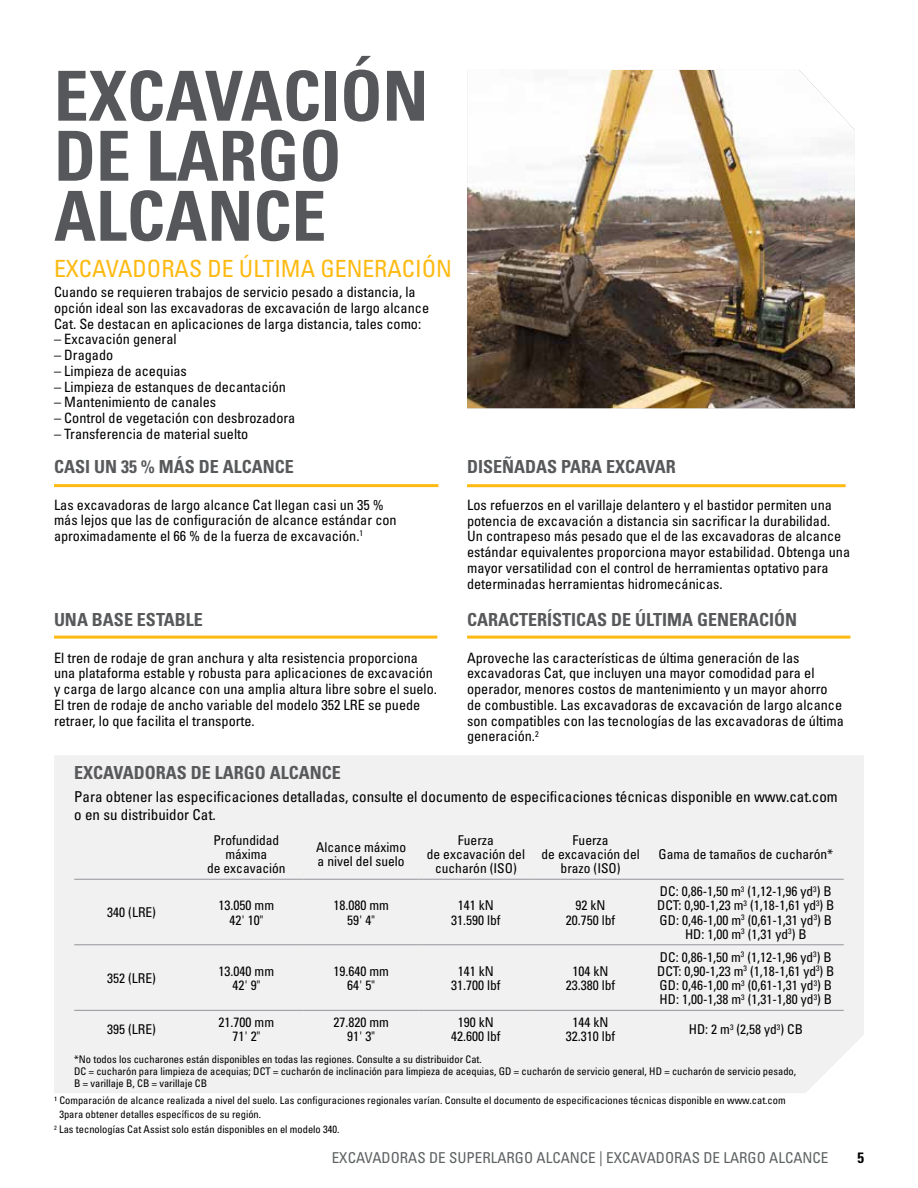
<style>
.page{position:relative;width:918px;height:1188px;background:#fff}
.page>*{position:absolute;margin:0;border:0;box-sizing:border-box;transform-origin:0 0}
.t1{font:69px/60px "Univers LTCYR 67 Bold Cond";color:#55575a}
.t2{font:condensed 23.7px "Univers LTCYR 57";color:#fdba12}
.t3{font:18px "Univers LTCYR 67 Bold Cond";color:#58595b}
.t4{font:condensed 15px/18px "Univers LTCYR 57";color:#000}
.t5{font:condensed 15px "Univers LTCYR 57";color:#5e6263}
.t6{font:15px "Univers LTCYR 67 Bold Cond";color:#000}
.t7{font:condensed 14.25px/15.8px "Univers LTCYR 57";color:#000}
.t8{font:condensed 13.5px/14.2px "Univers LTCYR 57";color:#000;text-align:center}
.t9{font:condensed 10.5px/12px "Univers LTCYR 57";color:#000}
</style>
<div class="page">
<img style="left:467px;top:70px;width:388px;height:338px">
<hr style="left:54px;top:484px;width:384px;height:3px;background:#fdba12">
<hr style="left:467px;top:484px;width:379px;height:3px;background:#fdba12">
<hr style="left:54px;top:636px;width:383px;height:3px;background:#fdba12">
<hr style="left:467px;top:636px;width:383px;height:3px;background:#fdba12">
<div style="left:54px;top:755px;width:810px;height:338px;background:#f1f1f2"></div>
<hr style="left:74px;top:879px;width:115px;height:1px;background:#939598">
<hr style="left:189px;top:879px;width:115px;height:1px;background:#939598">
<hr style="left:304px;top:879px;width:114px;height:1px;background:#939598">
<hr style="left:418px;top:879px;width:115px;height:1px;background:#939598">
<hr style="left:533px;top:879px;width:115px;height:1px;background:#939598">
<hr style="left:648px;top:879px;width:196px;height:1px;background:#939598">
<hr style="left:74px;top:945px;width:115px;height:1px;background:#939598">
<hr style="left:189px;top:945px;width:115px;height:1px;background:#939598">
<hr style="left:304px;top:945px;width:114px;height:1px;background:#939598">
<hr style="left:418px;top:945px;width:115px;height:1px;background:#939598">
<hr style="left:533px;top:945px;width:115px;height:1px;background:#939598">
<hr style="left:648px;top:945px;width:196px;height:1px;background:#939598">
<hr style="left:74px;top:1010px;width:115px;height:1px;background:#939598">
<hr style="left:189px;top:1010px;width:115px;height:1px;background:#939598">
<hr style="left:304px;top:1010px;width:114px;height:1px;background:#939598">
<hr style="left:418px;top:1010px;width:115px;height:1px;background:#939598">
<hr style="left:533px;top:1010px;width:115px;height:1px;background:#939598">
<hr style="left:648px;top:1010px;width:196px;height:1px;background:#939598">
<h1 class="t1" style="left:54px;top:65px;width:376px">EXCAVACIÓN<br>DE LARGO<br>ALCANCE</h1>
<h2 class="t2" style="left:54px;top:253px;width:399px">EXCAVADORAS DE ÚLTIMA GENERACIÓN</h2>
<p class="t7" style="left:54px;top:284px;width:377px">Cuando se requieren trabajos de servicio pesado a distancia, la opción ideal son las excavadoras de excavación de largo alcance<br>Cat. Se destacan en aplicaciones de larga distancia, tales como:</p>
<p class="t7" style="left:54px;top:331px;width:124px">– Excavación general</p>
<p class="t7" style="left:54px;top:347px;width:61px">– Dragado</p>
<p class="t7" style="left:54px;top:363px;width:134px">– Limpieza de acequias</p>
<p class="t7" style="left:54px;top:378px;width:233px">– Limpieza de estanques de decantación</p>
<p class="t7" style="left:54px;top:394px;width:164px">– Mantenimiento de canales</p>
<p class="t7" style="left:54px;top:410px;width:243px">– Control de vegetación con desbrozadora</p>
<p class="t7" style="left:54px;top:426px;width:196px">– Transferencia de material suelto</p>
<p class="t3" style="left:54px;top:455px;width:241px">CASI UN 35 % MÁS DE ALCANCE</p>
<p class="t3" style="left:467px;top:455px;width:210px">DISEÑADAS PARA EXCAVAR</p>
<p class="t7" style="left:54px;top:496px;width:344px">Las excavadoras de largo alcance Cat llegan casi un 35 % más lejos que las de configuración de alcance estándar con aproximadamente el 66 % de la fuerza de excavación.<sup>1</sup></p>
<p class="t7" style="left:467px;top:496px;width:385px">Los refuerzos en el varillaje delantero y el bastidor permiten una potencia de excavación a distancia sin sacrificar la durabilidad.<br>Un contrapeso más pesado que el de las excavadoras de alcance estándar equivalentes proporciona mayor estabilidad. Obtenga una mayor versatilidad con el control de herramientas optativo para determinadas herramientas hidromecánicas.</p>
<p class="t3" style="left:54px;top:608px;width:150px">UNA BASE ESTABLE</p>
<p class="t3" style="left:467px;top:608px;width:332px">CARACTERÍSTICAS DE ÚLTIMA GENERACIÓN</p>
<p class="t7" style="left:54px;top:649px;width:385px">El tren de rodaje de gran anchura y alta resistencia proporciona una plataforma estable y robusta para aplicaciones de excavación y carga de largo alcance con una amplia altura libre sobre el suelo.<br>El tren de rodaje de ancho variable del modelo 352 LRE se puede retraer, lo que facilita el transporte.</p>
<p class="t7" style="left:467px;top:649px;width:378px">Aproveche las características de última generación de las excavadoras Cat, que incluyen una mayor comodidad para el operador, menores costos de mantenimiento y un mayor ahorro de combustible. Las excavadoras de excavación de largo alcance son compatibles con las tecnologías de las excavadoras de última generación.<sup>2</sup></p>
<p class="t3" style="left:74px;top:762px;width:268px">EXCAVADORAS DE LARGO ALCANCE</p>
<p class="t4" style="left:74px;top:787px;width:765px">Para obtener las especificaciones detalladas, consulte el documento de especificaciones técnicas disponible en www.cat.com o en su distribuidor Cat.</p>
<p class="t8" style="left:207px;top:832px;width:80px">Profundidad máxima<br>de excavación</p>
<p class="t8" style="left:316px;top:840px;width:91px;text-align:left">Alcance máximo a nivel del suelo</p>
<p class="t8" style="left:427px;top:832px;width:100px">Fuerza<br>de excavación del cucharón (ISO)</p>
<p class="t8" style="left:542px;top:832px;width:100px">Fuerza<br>de excavación del brazo (ISO)</p>
<p class="t8" style="left:107px;top:905px;width:50px">340 (LRE)</p>
<p class="t8" style="left:219px;top:898px;width:57px">13.050 mm<br>42' 10"</p>
<p class="t8" style="left:333px;top:898px;width:57px">18.080 mm<br>59' 4"</p>
<p class="t8" style="left:451px;top:898px;width:51px">141 kN<br>31.590 lbf</p>
<p class="t8" style="left:566px;top:898px;width:51px">92 kN<br>20.750 lbf</p>
<p class="t8" style="left:107px;top:971px;width:50px">352 (LRE)</p>
<p class="t8" style="left:219px;top:964px;width:57px">13.040 mm<br>42' 9"</p>
<p class="t8" style="left:333px;top:964px;width:57px">19.640 mm<br>64' 5"</p>
<p class="t8" style="left:451px;top:964px;width:51px">141 kN<br>31.700 lbf</p>
<p class="t8" style="left:566px;top:964px;width:51px">104 kN<br>23.380 lbf</p>
<p class="t8" style="left:659px;top:847px;width:176px">Gama de tamaños de cucharón*</p>
<p class="t8" style="left:657px;top:884px;width:179px">DC: 0,86-1,50 m<sup>3</sup> (1,12-1,96 yd<sup>3</sup>) B<br>DCT: 0,90-1,23 m<sup>3</sup> (1,18-1,61 yd<sup>3</sup>) B<br>GD: 0,46-1,00 m<sup>3</sup> (0,61-1,31 yd<sup>3</sup>) B<br>HD: 1,00 m<sup>3</sup> (1,31 yd<sup>3</sup>) B</p>
<p class="t8" style="left:657px;top:949px;width:179px;text-align:left">DC: 0,86-1,50 m<sup>3</sup> (1,12-1,96 yd<sup>3</sup>) B DCT: 0,90-1,23 m<sup>3</sup> (1,18-1,61 yd<sup>3</sup>) B GD: 0,46-1,00 m<sup>3</sup> (0,61-1,31 yd<sup>3</sup>) B HD: 1,00-1,38 m<sup>3</sup> (1,31-1,80 yd<sup>3</sup>) B</p>
<p class="t8" style="left:107px;top:1022px;width:50px">395 (LRE)</p>
<p class="t8" style="left:219px;top:1015px;width:57px">21.700 mm<br>71' 2"</p>
<p class="t8" style="left:333px;top:1015px;width:57px">27.820 mm<br>91' 3"</p>
<p class="t8" style="left:451px;top:1015px;width:51px">190 kN<br>42.600 lbf</p>
<p class="t8" style="left:566px;top:1015px;width:51px">144 kN<br>32.310 lbf</p>
<p class="t8" style="left:689px;top:1022px;width:116px">HD: 2 m<sup>3</sup> (2,58 yd<sup>3</sup>) CB</p>
<p class="t9" style="left:74px;top:1053px;width:723px">*No todos los cucharones están disponibles en todas las regiones. Consulte a su distribuidor Cat.<br>DC = cucharón para limpieza de acequias; DCT = cucharón de inclinación para limpieza de acequias, GD = cucharón de servicio general, HD = cucharón de servicio pesado,<br>B = varillaje B, CB = varillaje CB</p>
<p class="t9" style="left:59px;top:1094px;width:728px;line-height:13.5px;text-indent:-5px">¹ Comparación de alcance realizada a nivel del suelo. Las configuraciones regionales varían. Consulte el documento de especificaciones técnicas disponible en www.cat.com<br>3para obtener detalles específicos de su región.</p>
<p class="t9" style="left:54px;top:1123px;width:287px"><sup>2</sup> Las tecnologías Cat Assist solo están disponibles en el modelo 340.</p>
<p class="t5" style="left:332px;top:1148px;width:498px">EXCAVADORAS DE SUPERLARGO ALCANCE | EXCAVADORAS DE LARGO ALCANCE</p>
<p class="t6" style="left:857px;top:1148px;width:8px">5</p>
</div>
